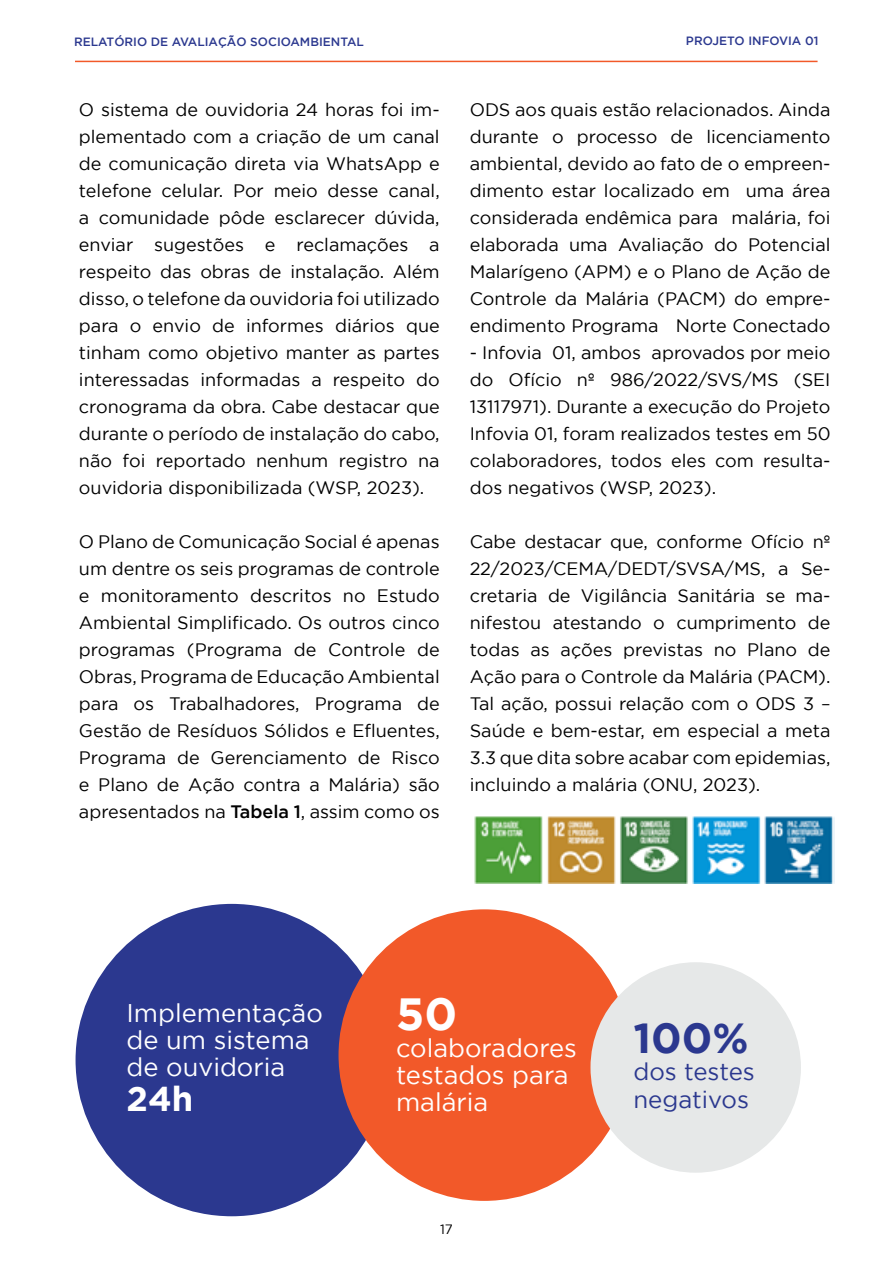
<style>
.page{position:relative;width:893px;height:1263px;background:#fff}
.page>*{position:absolute;margin:0;border:0;box-sizing:border-box;transform-origin:0 0}
.Destaque{font:700 45px "Gotham";color:#fff}
.Destaque-2{font:700 42px "Gotham";color:#2b388f}
.Destaque-3{font:700 34.5px "Gotham";color:#fff}
.Destaque-4{font:25.5px/27px "Gotham";color:#fff}
.Destaque-5{font:24px/27px "Gotham";color:#2b388f}
.Colunas{font:18px/27px "Gotham";color:#000;text-align:justify}
.t1{font:13.5px "Gotham";color:#000}
.t2{font:500 12px "Gotham";color:#2b388f}
.s1{font-weight:500}
</style>
<div class="page">
<hr style="left:75px;top:61px;width:743px;height:1px;background:#f25929">
<div style="left:80px;top:908px;width:303px;height:304px;background:#2b388f;border-radius:50%"></div>
<div style="left:76px;top:904px;width:312px;height:312px;border:9px solid #2b388f;border-radius:50%"></div>
<div style="left:339px;top:909px;width:291px;height:292px;background:#f25929;border-radius:50%"></div>
<div style="left:590px;top:962px;width:211px;height:211px;background:#e6e8e8;border-radius:50%"></div>
<img style="left:474px;top:816px;width:360px;height:68px">
<p class="t2" style="left:74px;top:35px;width:291px">RELATÓRIO DE AVALIAÇÃO SOCIOAMBIENTAL</p>
<p class="t2" style="left:686px;top:34px;width:134px">PROJETO INFOVIA 01</p>
<p class="Colunas" style="left:79px;top:96px;width:362px">O sistema de ouvidoria 24 horas foi im&shy;plementado com a criação de um canal de comunicação direta via WhatsApp e telefone celular. Por meio desse canal, a comunidade pôde esclarecer dúvida, enviar sugestões e reclamações a respeito das obras de instalação. Além disso, o telefone da ouvidoria foi utilizado para o envio de informes diários que tinham como objetivo manter as partes interessadas informadas a respeito do cronograma da obra. Cabe destacar que durante o período de instalação do cabo, não foi reportado nenhum registro na ouvidoria disponibilizada (WSP, 2023).</p>
<p class="Colunas" style="left:79px;top:528px;width:362px">O Plano de Comunicação Social é apenas um dentre os seis programas de controle e monitoramento descritos no Estudo Ambiental Simplificado. Os outros cinco programas (Programa de Controle de Obras, Programa de Educação Ambiental para os Trabalhadores, Programa de Gestão de Resíduos Sólidos e Efluentes, Programa de Gerenciamento de Risco e Plano de Ação contra a Malária) são apresentados na <span class="s1">Tabela 1</span>, assim como os</p>
<p class="Colunas" style="left:470px;top:96px;width:362px">ODS aos quais estão relacionados. Ainda durante o processo de licenciamento ambiental, devido ao fato de o empreen&shy;dimento estar localizado em uma área considerada endêmica para malária, foi elaborada uma Avaliação do Potencial Malarígeno (APM) e o Plano de Ação de Controle da Malária (PACM) do empre&shy;endimento Programa Norte Conectado</p>
<p class="Colunas" style="left:470px;top:339px;width:362px">- Infovia 01, ambos aprovados por meio do Ofício nº 986/2022/SVS/MS (SEI 13117971). Durante a execução do Projeto Infovia 01, foram realizados testes em 50 colaboradores, todos eles com resulta&shy;dos negativos (WSP, 2023).</p>
<p class="Colunas" style="left:470px;top:528px;width:362px">Cabe destacar que, conforme Ofício nº 22/2023/CEMA/DEDT/SVSA/MS, a Se&shy;cretaria de Vigilância Sanitária se ma&shy;nifestou atestando o cumprimento de todas as ações previstas no Plano de Ação para o Controle da Malária (PACM).<br>Tal ação, possui relação com o ODS 3 – Saúde e bem-estar, em especial a meta 3.3 que dita sobre acabar com epidemias, incluindo a malária (ONU, 2023).</p>
<p class="Destaque-4" style="left:127px;top:999px;width:198px">Implementação</p>
<p class="Destaque-4" style="left:127px;top:1026px;width:185px">de um sistema</p>
<p class="Destaque-4" style="left:127px;top:1053px;width:160px">de ouvidoria</p>
<p class="Destaque-3" style="left:127px;top:1079px;width:68px">24h</p>
<p class="Destaque" style="left:396px;top:988px;width:63px">50</p>
<p class="Destaque-4" style="left:396px;top:1034px;width:182px">colaboradores testados para</p>
<p class="Destaque-4" style="left:396px;top:1088px;width:94px">malária</p>
<p class="t1" style="left:440px;top:1222px;width:14px">17</p>
<p class="Destaque-2" style="left:633px;top:1014px;width:117px">100%</p>
<p class="Destaque-5" style="left:633px;top:1058px;width:123px">dos testes negativos</p>
</div>
